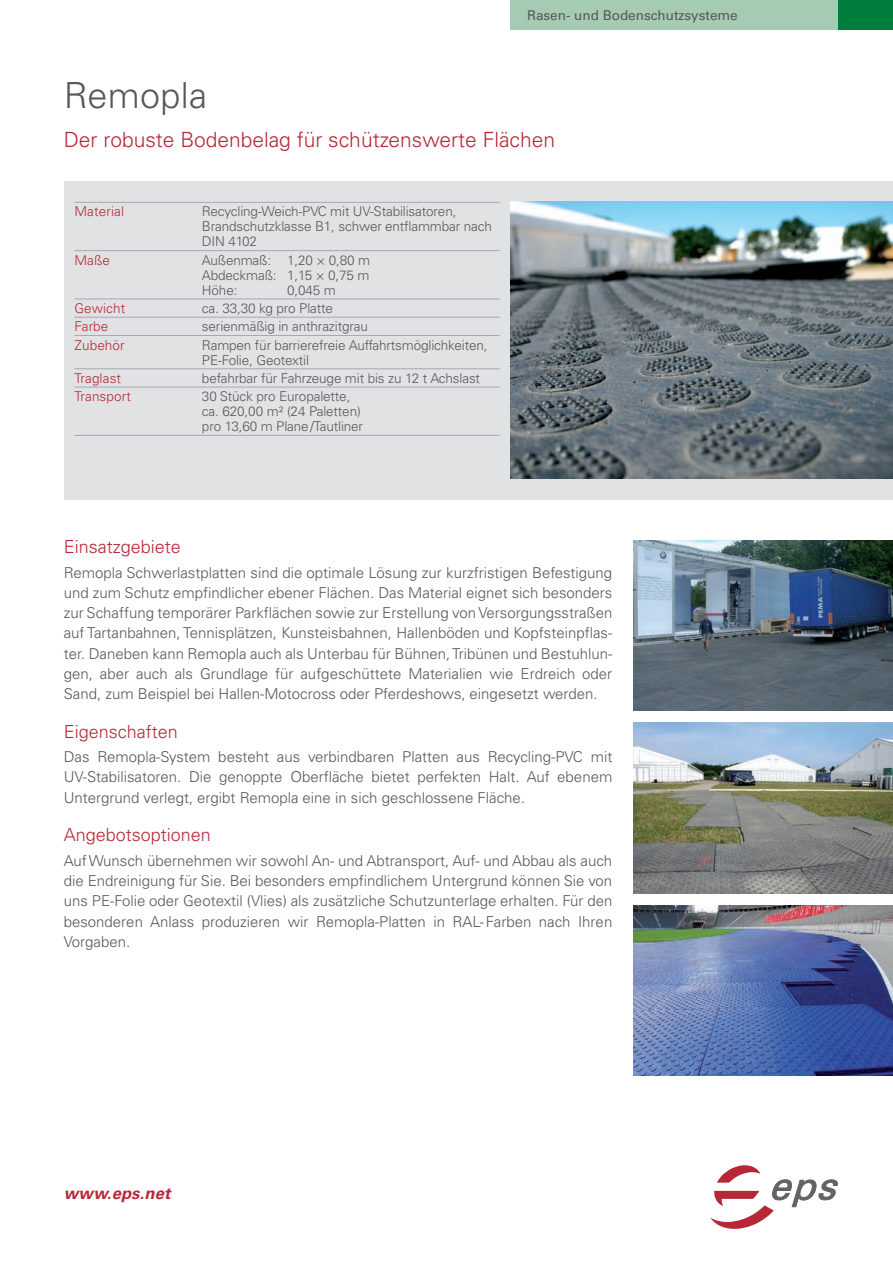
<style>
.page{position:relative;width:893px;height:1263px;background:#fff}
.page>*{position:absolute;margin:0;border:0;box-sizing:border-box;transform-origin:0 0}
.t1{font:300 36px "Univers LTCYR 45";letter-spacing:.01em;color:#57585a}
.t2{font:300 21px "Univers LTCYR 45";color:#b72837}
.t3{font:300 18px "Univers LTCYR 45";color:#b72837}
.t4{font:italic 700 16.5px "Univers LT Std";letter-spacing:.01em;color:#b72837}
.t5{font:300 15px/20.2px "Univers LTCYR 45";color:#57585a;text-align:justify}
.t6{font:300 13.5px/15px "Univers LTCYR 45";letter-spacing:-.01em;color:#57585a}
.t7{font:300 13.5px "Univers LTCYR 45";letter-spacing:.01em;color:#b72837}
.t8{font:13.5px "Univers LTCYR 55 Roman";color:#57585a}
</style>
<div class="page">
<div style="left:64px;top:181px;width:829px;height:319px;background:#e1e2e4"></div>
<div style="left:838px;top:0;width:55px;height:30px;background:#007e3d"></div>
<div style="left:510px;top:0;width:328px;height:30px;background:#a5cbb2"></div>
<svg style="left:710px;top:1165px;width:128px;height:64px"></svg>
<img style="left:634px;top:906px;width:259px;height:170px">
<img style="left:634px;top:540px;width:259px;height:170px">
<img style="left:634px;top:723px;width:259px;height:170px">
<img style="left:510px;top:202px;width:383px;height:276px">
<hr style="left:74px;top:202px;width:128px;height:1px;background:#a8a9ad">
<hr style="left:202px;top:202px;width:298px;height:1px;background:#a8a9ad">
<hr style="left:74px;top:250px;width:128px;height:1px;background:#a8a9ad">
<hr style="left:202px;top:250px;width:298px;height:1px;background:#a8a9ad">
<hr style="left:74px;top:299px;width:128px;height:1px;background:#a8a9ad">
<hr style="left:202px;top:299px;width:298px;height:1px;background:#a8a9ad">
<hr style="left:74px;top:317px;width:128px;height:1px;background:#a8a9ad">
<hr style="left:202px;top:317px;width:298px;height:1px;background:#a8a9ad">
<hr style="left:74px;top:335px;width:128px;height:1px;background:#a8a9ad">
<hr style="left:202px;top:335px;width:298px;height:1px;background:#a8a9ad">
<hr style="left:74px;top:368px;width:128px;height:1px;background:#a8a9ad">
<hr style="left:202px;top:368px;width:298px;height:1px;background:#a8a9ad">
<hr style="left:74px;top:387px;width:128px;height:1px;background:#a8a9ad">
<hr style="left:202px;top:387px;width:298px;height:1px;background:#a8a9ad">
<hr style="left:74px;top:435px;width:128px;height:1px;background:#a8a9ad">
<hr style="left:202px;top:435px;width:298px;height:1px;background:#a8a9ad">
<h1 class="t1" style="left:64px;top:72px;width:145px">Remopla</h1>
<p class="t8" style="left:527px;top:6px;width:212px">Rasen- und Bodenschutzsysteme</p>
<h2 class="t2" style="left:64px;top:126px;width:493px">Der robuste Bodenbelag für schützenswerte Flächen</h2>
<p class="t7" style="left:74px;top:203px;width:51px">Material</p>
<p class="t6" style="left:202px;top:204px;width:291px">Recycling-Weich-PVC mit UV-Stabilisatoren,<br>Brandschutzklasse B1, schwer entflammbar nach<br>DIN 4102</p>
<p class="t7" style="left:74px;top:251px;width:37px">Maße</p>
<p class="t6" style="left:202px;top:252px;width:170px;text-align:justify">Außenmaß: 1,20 × 0,80 m Abdeckmaß: 1,15 × 0,75 m Höhe:</p>
<p class="t6" style="left:287px;top:282px;width:50px">0,045 m</p>
<p class="t7" style="left:74px;top:299px;width:52px">Gewicht</p>
<p class="t6" style="left:202px;top:300px;width:133px">ca. 33,30 kg pro Platte</p>
<p class="t7" style="left:74px;top:318px;width:36px">Farbe</p>
<p class="t6" style="left:202px;top:319px;width:167px">serienmäßig in anthrazitgrau</p>
<p class="t7" style="left:74px;top:336px;width:52px">Zubehör</p>
<p class="t6" style="left:202px;top:337px;width:287px">Rampen für barrierefreie Auffahrtsmöglichkeiten,<br>PE-Folie, Geotextil</p>
<p class="t7" style="left:74px;top:369px;width:48px">Traglast</p>
<p class="t6" style="left:202px;top:370px;width:280px">befahrbar für Fahrzeuge mit bis zu 12 t Achslast</p>
<p class="t7" style="left:74px;top:387px;width:58px">Transport</p>
<p class="t6" style="left:202px;top:388px;width:163px">30 Stück pro Europalette, ca. 620,00 m² (24 Paletten) pro 13,60 m Plane/Tautliner</p>
<p class="t3" style="left:64px;top:535px;width:119px">Einsatzgebiete</p>
<p class="t5" style="left:64px;top:562px;width:550px">Remopla Schwerlastplatten sind die optimale Lösung zur kurzfristigen Befestigung und zum Schutz empfindlicher ebener Flächen. Das Material eignet sich besonders zur Schaffung temporärer Parkflächen sowie zur Erstellung von Versorgungsstraßen auf Tartanbahnen, Tennisplätzen, Kunsteisbahnen, Hallenböden und Kopfsteinpflas&shy;ter. Daneben kann Remopla auch als Unterbau für Bühnen, Tribünen und Bestuhlun&shy;gen, aber auch als Grundlage für aufgeschüttete Materialien wie Erdreich oder Sand, zum Beispiel bei Hallen-Motocross oder Pferdeshows, eingesetzt werden.</p>
<p class="t3" style="left:64px;top:719px;width:116px">Eigenschaften</p>
<p class="t5" style="left:64px;top:746px;width:550px">Das Remopla-System besteht aus verbindbaren Platten aus Recycling-PVC mit UV-Stabilisatoren. Die genoppte Oberfläche bietet perfekten Halt. Auf ebenem Untergrund verlegt, ergibt Remopla eine in sich geschlossene Fläche.</p>
<p class="t3" style="left:64px;top:823px;width:149px">Angebotsoptionen</p>
<p class="t5" style="left:64px;top:850px;width:550px">Auf Wunsch übernehmen wir sowohl An- und Abtransport, Auf- und Abbau als auch die Endreinigung für Sie. Bei besonders empfindlichem Untergrund können Sie von uns PE-Folie oder Geotextil (Vlies) als zusätzliche Schutzunterlage erhalten. Für den besonderen Anlass produzieren wir Remopla-Platten in RAL-Farben nach Ihren Vorgaben.</p>
<p class="t4" style="left:64px;top:1184px;width:108px">www.eps.net</p>
</div>
